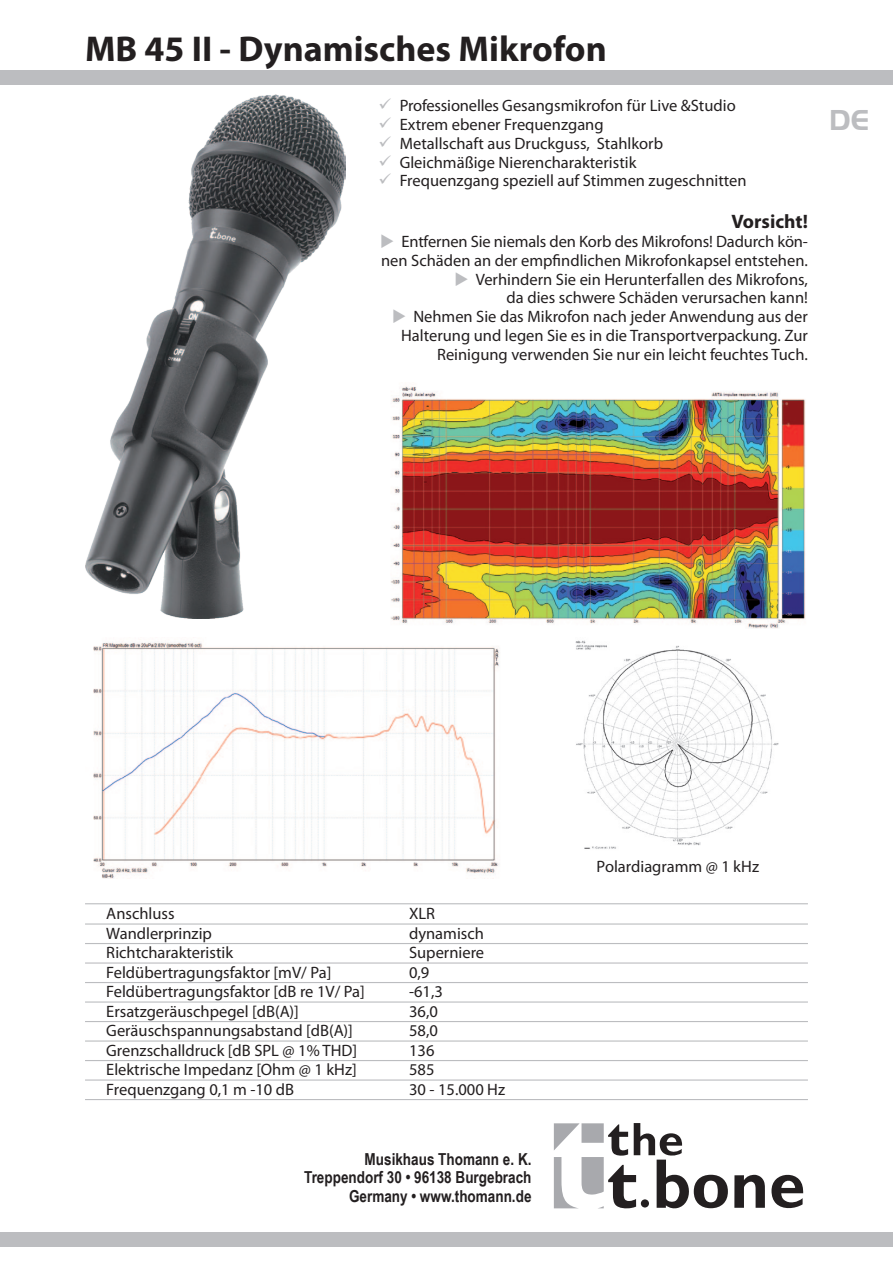
<style>
.page{position:relative;width:893px;height:1263px;background:#fff}
.page>*{position:absolute;margin:0;border:0;box-sizing:border-box;transform-origin:0 0}
.Titel{font:700 36px "Myriad Pro";color:#231f20}
.LK{font:700 30px "Handel Got D";color:#bcbdc0}
.Subhead{font:700 19.5px "Myriad Pro";color:#231f20}
.Bullet{font:16.5px/18.8px "Myriad Pro";color:#231f20;text-align:right}
.Tech_Data_underline{font:16.5px "Myriad Pro";color:#231f20}
.Bullet_Haken{font:16.5px "Myriad Pro";color:#231f20}
.Adresse_rear_cover{font:700 16.5px/18.8px "Arial Narrow";color:#231f20;text-align:right}
.Body_Text{font:16.5px "Myriad Pro";color:#231f20}
.Tech_Data_doubleline{font:16.5px "Myriad Pro";color:#231f20}
</style>
<div class="page">
<div style="left:0;top:1232px;width:893px;height:15px;background:#bcbdc0"></div>
<div style="left:0;top:70px;width:893px;height:15px;background:#bcbdc0"></div>
<svg style="left:771px;top:1174px;width:32px;height:35px"></svg>
<svg style="left:734px;top:1175px;width:31px;height:33px"></svg>
<svg style="left:554px;top:1123px;width:174px;height:86px"></svg>
<img style="left:85px;top:94px;width:261px;height:525px">
<img style="left:93px;top:642px;width:407px;height:236px">
<img style="left:391px;top:386px;width:415px;height:243px">
<img style="left:575px;top:640px;width:204px;height:209px">
<hr style="left:85px;top:903px;width:723px;height:1px;background:#bcbdc0">
<hr style="left:85px;top:923px;width:723px;height:1px;background:#bcbdc0">
<hr style="left:85px;top:943px;width:723px;height:1px;background:#bcbdc0">
<hr style="left:85px;top:962px;width:723px;height:1px;background:#bcbdc0">
<hr style="left:85px;top:982px;width:723px;height:1px;background:#bcbdc0">
<hr style="left:85px;top:1001px;width:723px;height:1px;background:#bcbdc0">
<hr style="left:85px;top:1021px;width:723px;height:1px;background:#bcbdc0">
<hr style="left:85px;top:1040px;width:723px;height:1px;background:#bcbdc0">
<hr style="left:85px;top:1060px;width:723px;height:1px;background:#bcbdc0">
<hr style="left:85px;top:1079px;width:723px;height:1px;background:#bcbdc0">
<hr style="left:85px;top:1099px;width:723px;height:1px;background:#bcbdc0">
<p class="Titel" style="left:85px;top:25px;width:523px">MB 45 II - Dynamisches Mikrofon</p>
<p class="Bullet_Haken" style="left:400px;top:96px;width:338px">Professionelles Gesangsmikrofon für Live &amp;Studio</p>
<p class="Bullet_Haken" style="left:400px;top:114px;width:205px">Extrem ebener Frequenzgang</p>
<p class="Bullet_Haken" style="left:400px;top:133px;width:265px">Metallschaft aus Druckguss, Stahlkorb</p>
<p class="Bullet_Haken" style="left:400px;top:152px;width:238px">Gleichmäßige Nierencharakteristik</p>
<p class="Bullet_Haken" style="left:400px;top:171px;width:348px">Frequenzgang speziell auf Stimmen zugeschnitten</p>
<p class="Subhead" style="left:731px;top:209px;width:78px">Vorsicht!</p>
<p class="Bullet" style="left:381px;top:232px;width:428px">Entfernen Sie niemals den Korb des Mikrofons! Dadurch kön&shy;nen Schäden an der empfindlichen Mikrofonkapsel entstehen.</p>
<p class="Bullet" style="left:476px;top:269px;width:334px">Verhindern Sie ein Herunterfallen des Mikrofons, da dies schwere Schäden verursachen kann!</p>
<p class="Bullet" style="left:401px;top:307px;width:408px">Nehmen Sie das Mikrofon nach jeder Anwendung aus der<br>Halterung und legen Sie es in die Transportverpackung. Zur<br>Reinigung verwenden Sie nur ein leicht feuchtes Tuch.</p>
<p class="LK" style="left:829px;top:103px;width:41px">DE</p>
<p class="Tech_Data_doubleline" style="left:106px;top:903px;width:70px">Anschluss</p>
<p class="Tech_Data_doubleline" style="left:409px;top:903px;width:28px">XLR</p>
<p class="Tech_Data_underline" style="left:106px;top:923px;width:107px">Wandlerprinzip</p>
<p class="Tech_Data_underline" style="left:409px;top:923px;width:76px">dynamisch</p>
<p class="Tech_Data_underline" style="left:106px;top:942px;width:128px">Richtcharakteristik</p>
<p class="Tech_Data_underline" style="left:409px;top:942px;width:77px">Superniere</p>
<p class="Tech_Data_underline" style="left:106px;top:962px;width:227px">Feldübertragungsfaktor [mV/ Pa]</p>
<p class="Tech_Data_underline" style="left:409px;top:962px;width:22px">0,9</p>
<p class="Tech_Data_underline" style="left:106px;top:981px;width:260px">Feldübertragungsfaktor [dB re 1V/ Pa]</p>
<p class="Tech_Data_underline" style="left:409px;top:981px;width:35px">-61,3</p>
<p class="Tech_Data_underline" style="left:106px;top:1001px;width:194px">Ersatzgeräuschpegel [dB(A)]</p>
<p class="Tech_Data_underline" style="left:409px;top:1001px;width:30px">36,0</p>
<p class="Tech_Data_underline" style="left:106px;top:1020px;width:248px">Geräuschspannungsabstand [dB(A)]</p>
<p class="Tech_Data_underline" style="left:409px;top:1020px;width:30px">58,0</p>
<p class="Tech_Data_underline" style="left:106px;top:1040px;width:252px">Grenzschalldruck [dB SPL @ 1% THD]</p>
<p class="Tech_Data_underline" style="left:409px;top:1040px;width:27px">136</p>
<p class="Tech_Data_underline" style="left:106px;top:1059px;width:252px">Elektrische Impedanz [Ohm @ 1 kHz]</p>
<p class="Tech_Data_underline" style="left:409px;top:1059px;width:27px">585</p>
<p class="Tech_Data_underline" style="left:106px;top:1079px;width:189px">Frequenzgang 0,1 m -10 dB</p>
<p class="Tech_Data_underline" style="left:409px;top:1079px;width:98px">30 - 15.000 Hz</p>
<p class="Adresse_rear_cover" style="left:304px;top:1149px;width:229px">Musikhaus Thomann e. K.<br>Treppendorf 30 • 96138 Burgebrach<br>Germany • www.thomann.de</p>
<p class="Body_Text" style="left:597px;top:857px;width:164px">Polardiagramm @ 1 kHz</p>
</div>
